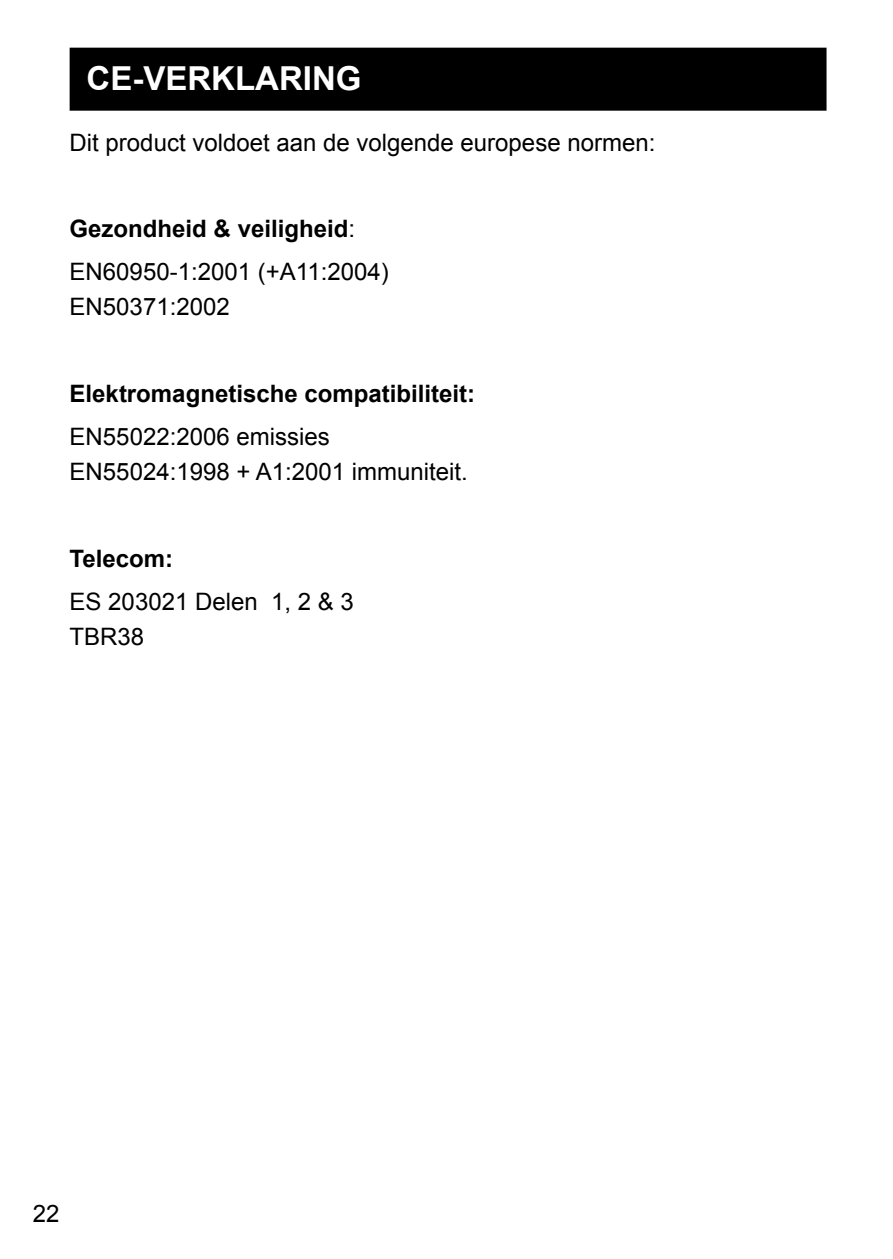
<style>
.page{position:relative;width:893px;height:1259px;background:#fff}
.page>*{position:absolute;margin:0;border:0;box-sizing:border-box;transform-origin:0 0}
.t1{font:700 33px "Arial";color:#fff}
.t2{font:24px/34.8px "Arial";color:#000}
.t3{font:700 24px "Arial";color:#000}
.s1{font-weight:700}
</style>
<div class="page">
<div style="left:70px;top:48px;width:756px;height:63px;background:#000"></div>
<h1 class="t1" style="left:87px;top:66px;width:276px">CE-VERKLARING</h1>
<p class="t2" style="left:70px;top:125px;width:587px">Dit product voldoet aan de volgende europese normen:</p>
<p class="t2" style="left:70px;top:207px;width:321px;line-height:43.2px"><span class="s1">Gezondheid &amp; veiligheid</span>:<br>EN60950-1:2001 (+A11:2004)</p>
<p class="t2" style="left:70px;top:292px;width:162px">EN50371:2002</p>
<p class="t3" style="left:70px;top:384px;width:407px">Elektromagnetische compatibiliteit:</p>
<p class="t2" style="left:70px;top:420px;width:400px">EN55022:2006 emissies<br>EN55024:1998 + A1:2001 immuniteit.</p>
<p class="t3" style="left:70px;top:549px;width:105px">Telecom:</p>
<p class="t2" style="left:70px;top:584px;width:286px">ES 203021 Delen 1, 2 &amp; 3<br>TBR38</p>
<p class="t2" style="left:33px;top:1196px;width:28px">22</p>
</div>
